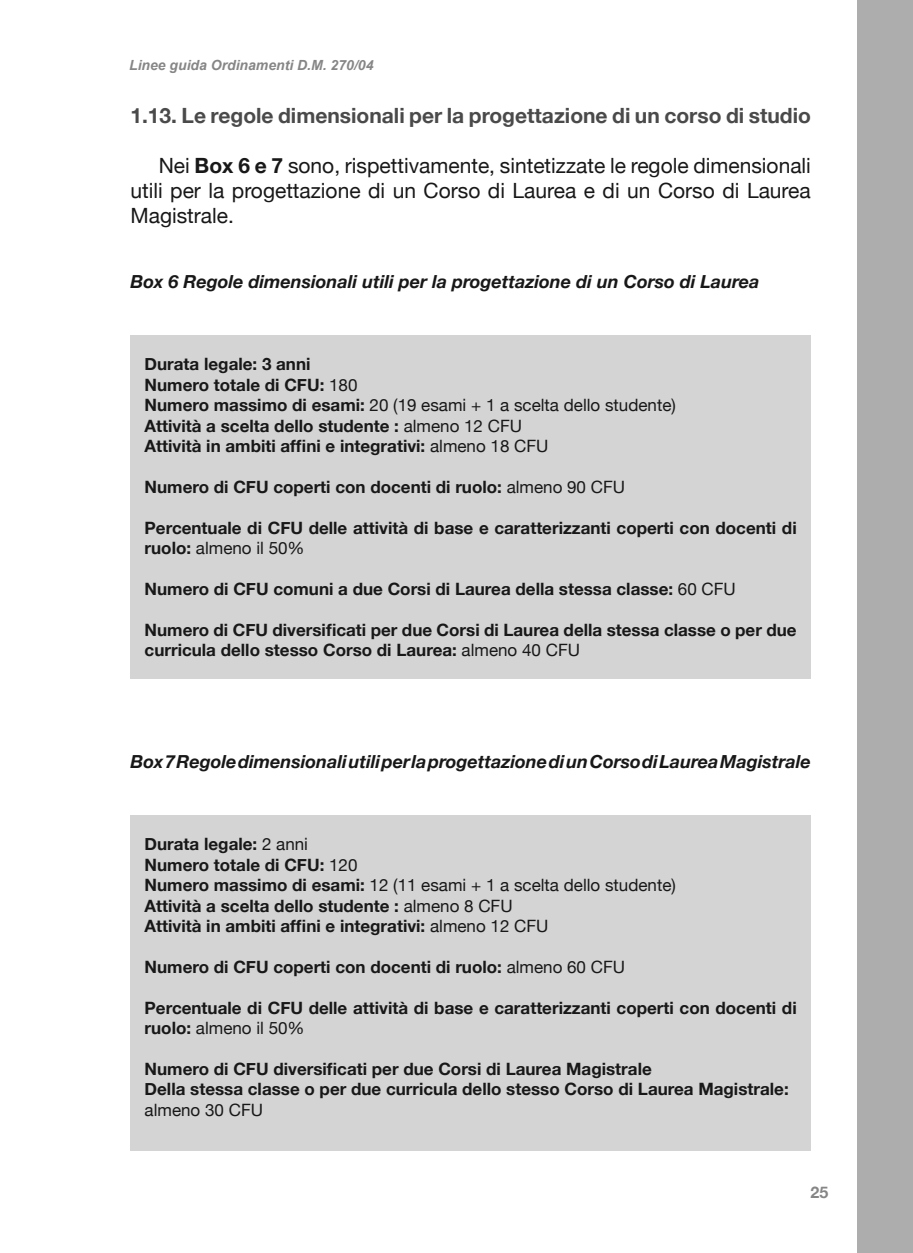
<style>
.page{position:relative;width:913px;height:1253px;background:#fff}
.page>*{position:absolute;margin:0;border:0;box-sizing:border-box;transform-origin:0 0}
.t1{font:21px/25.2px "Helvetica Neue";color:#181818;text-align:justify}
.t2{font:700 21px "Helvetica Neue";color:#4a4a4a}
.t3{font:italic 700 18px "Helvetica Neue";color:#181818}
.t4{font:700 17px/20.4px "Helvetica Neue";color:#181818}
.t5{font:17px "Helvetica Neue";color:#181818}
.t6{font:700 16px "Helvetica Neue";color:#868686}
.t7{font:italic 700 14px "Arial";color:#868686}
.s1{font-weight:700}
.s2{font-weight:400}
</style>
<div class="page">
<div style="left:857px;top:0;width:56px;height:1253px;background:#adadad"></div>
<div style="left:130px;top:815px;width:681px;height:336px;background:#d4d4d4"></div>
<div style="left:130px;top:335px;width:681px;height:344px;background:#d4d4d4"></div>
<p class="t7" style="left:129px;top:56px;width:246px">Linee guida Ordinamenti D.M. 270/04</p>
<p class="t2" style="left:130px;top:102px;width:682px">1.13. Le regole dimensionali per la progettazione di un corso di studio</p>
<p class="t1" style="left:130px;top:153px;width:682px;text-indent:28px">Nei <span class="s1">Box 6 e 7</span> sono, rispettivamente, sintetizzate le regole dimensionali utili per la progettazione di un Corso di Laurea e di un Corso di Laurea Magistrale.</p>
<p class="t3" style="left:130px;top:271px;width:631px">Box 6 Regole dimensionali utili per la progettazione di un Corso di Laurea</p>
<p class="t4" style="left:145px;top:354px;width:533px">Durata legale: 3 anni<br>Numero totale di CFU: <span class="s2">180<br></span>Numero massimo di esami: <span class="s2">20 (19 esami + 1 a scelta dello studente)<br></span>Attività a scelta dello studente : <span class="s2">almeno 12 CFU<br></span>Attività in ambiti affini e integrativi: <span class="s2">almeno 18 CFU</span></p>
<p class="t4" style="left:145px;top:476px;width:482px">Numero di CFU coperti con docenti di ruolo: <span class="s2">almeno 90 CFU</span></p>
<p class="t4" style="left:145px;top:517px;width:653px">Percentuale di CFU delle attività di base e caratterizzanti coperti con docenti di ruolo: <span class="s2">almeno il 50%</span></p>
<p class="t4" style="left:145px;top:578px;width:593px">Numero di CFU comuni a due Corsi di Laurea della stessa classe: <span class="s2">60 CFU</span></p>
<p class="t4" style="left:145px;top:619px;width:653px">Numero di CFU diversificati per due Corsi di Laurea della stessa classe o per due curricula dello stesso Corso di Laurea: <span class="s2">almeno 40 CFU</span></p>
<p class="t3" style="left:130px;top:750px;width:682px">Box 7 Regole dimensionali utili per la progettazione di un Corso di Laurea Magistrale</p>
<p class="t4" style="left:145px;top:834px;width:533px">Durata legale: <span class="s2">2 anni<br></span>Numero totale di CFU: <span class="s2">120<br></span>Numero massimo di esami: <span class="s2">12 (11 esami + 1 a scelta dello studente)<br></span>Attività a scelta dello studente : <span class="s2">almeno 8 CFU<br></span>Attività in ambiti affini e integrativi: <span class="s2">almeno 12 CFU</span></p>
<p class="t4" style="left:145px;top:956px;width:482px">Numero di CFU coperti con docenti di ruolo: <span class="s2">almeno 60 CFU</span></p>
<p class="t4" style="left:145px;top:997px;width:653px">Percentuale di CFU delle attività di base e caratterizzanti coperti con docenti di ruolo: <span class="s2">almeno il 50%</span></p>
<p class="t4" style="left:145px;top:1058px;width:645px">Numero di CFU diversificati per due Corsi di Laurea Magistrale<br>Della stessa classe o per due curricula dello stesso Corso di Laurea Magistrale:</p>
<p class="t5" style="left:145px;top:1099px;width:120px">almeno 30 CFU</p>
<p class="t6" style="left:810px;top:1183px;width:19px">25</p>
</div>
